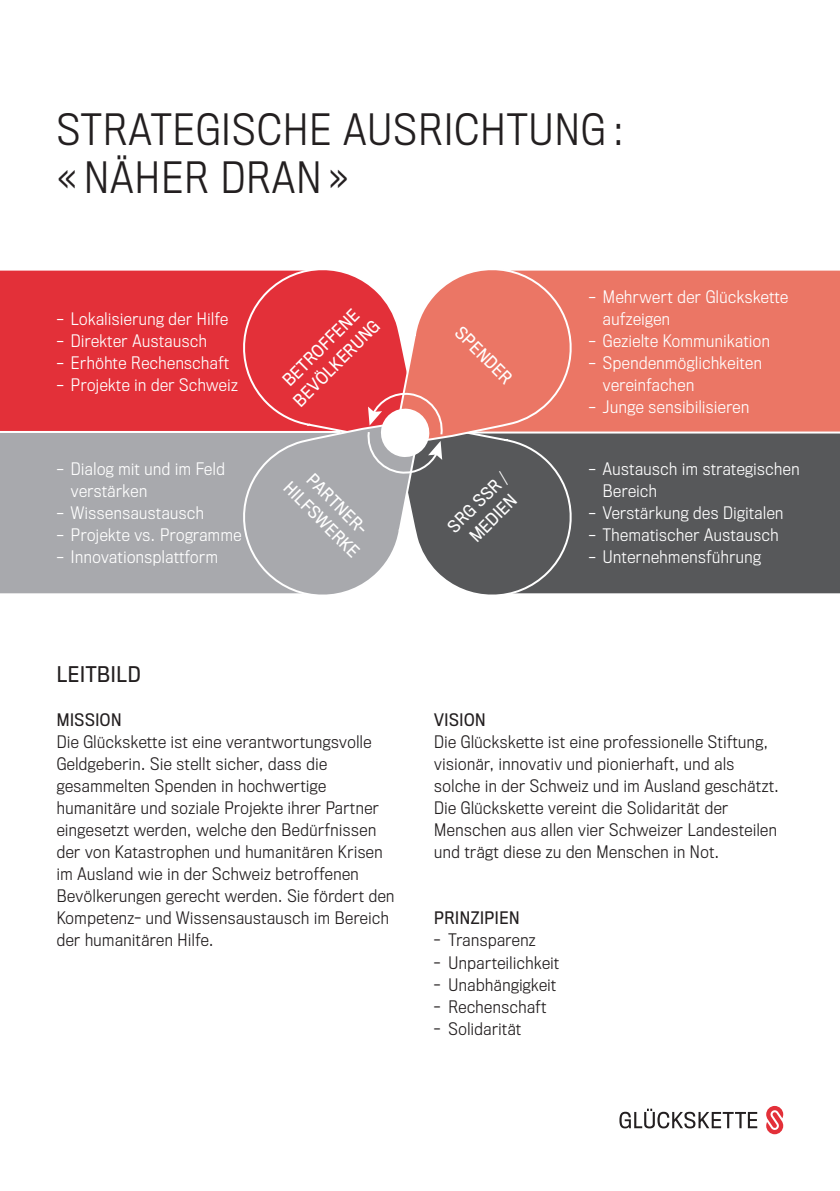
<style>
.page{position:relative;width:840px;height:1191px;background:#fff}
.page>*{position:absolute;margin:0;border:0;box-sizing:border-box;transform-origin:0 0}
.t1{font:300 40px/48px "Titling Gothic FB Narrow";letter-spacing:.035em;color:#231f20}
.t2{font:20px "Titling Gothic FB Narrow";letter-spacing:.035em;color:#231f20}
.t3{font:300 16px/22px "Titling Gothic FB Narrow";letter-spacing:.035em;color:#231f20}
.t4{font:300 16px/22px "Titling Gothic FB Narrow";letter-spacing:.035em;color:#fff}
.t5{font:16px/22px "Titling Gothic FB Narrow";color:#fff;text-align:center}
.t6{font:16px "Titling Gothic FB Narrow";letter-spacing:.035em;color:#231f20}
</style>
<div class="page">
<div style="left:0;top:271px;width:233px;height:160px;background:#e33039"></div>
<div style="left:0;top:433px;width:233px;height:160px;background:#a8a9ad"></div>
<div style="left:581px;top:271px;width:258px;height:160px;background:#eb7665"></div>
<div style="left:581px;top:433px;width:258px;height:160px;background:#57585a"></div>
<svg style="left:233px;top:270px;width:348px;height:325px;background:#bc7b7b"></svg>
<hr style="left:0;top:431px;width:340px;height:2px;background:#fff">
<hr style="left:469px;top:431px;width:370px;height:2px;background:#fff">
<svg style="left:766px;top:1106px;width:16px;height:28px"></svg>
<svg style="left:619px;top:1108px;width:137px;height:20px"></svg>
<h1 class="t1" style="left:57px;top:107px;width:568px">STRATEGISCHE AUSRICHTUNG : « NÄHER DRAN »</h1>
<p class="t4" style="left:57px;top:308px;width:173px">– Lokalisierung der Hilfe</p>
<p class="t4" style="left:57px;top:330px;width:151px">– Direkter Austausch</p>
<p class="t4" style="left:57px;top:352px;width:174px">– Erhöhte Rechenschaft</p>
<p class="t4" style="left:57px;top:374px;width:182px">– Projekte in der Schweiz</p>
<p class="t4" style="left:71px;top:458px;width:155px;text-indent:-14px">– Dialog mit und im Feld verstärken</p>
<p class="t4" style="left:57px;top:502px;width:149px">– Wissensaustausch</p>
<p class="t4" style="left:57px;top:524px;width:186px">– Projekte vs. Programme</p>
<p class="t4" style="left:57px;top:546px;width:162px">– Innovationsplattform</p>
<p class="t5" style="left:273px;top:380px;width:115px;rotate:-45deg">BETROFFENE<br>BEVÖLKERUNG</p>
<p class="t5" style="left:309px;top:462px;width:100px;rotate:45deg">PARTNER-<br>HILFSWERKE</p>
<p class="t2" style="left:57px;top:663px;width:85px">LEITBILD</p>
<p class="t6" style="left:57px;top:711px;width:66px">MISSION</p>
<p class="t3" style="left:57px;top:731px;width:339px">Die Glückskette ist eine verantwortungsvolle Geldgeberin. Sie stellt sicher, dass die gesammelten Spenden in hochwertige humanitäre und soziale Projekte ihrer Partner eingesetzt werden, welche den Bedürfnissen der von Katastrophen und humanitären Krisen im Ausland wie in der Schweiz betroffenen Bevölkerungen gerecht werden. Sie fördert den Kompetenz- und Wissensaustausch im Bereich der humanitären Hilfe.</p>
<p class="t5" style="left:465px;top:322px;width:73px;rotate:45deg">SPENDER</p>
<p class="t5" style="left:443px;top:522px;width:77px;rotate:-45deg">SRG SSR /<br>MEDIEN</p>
<p class="t4" style="left:602px;top:286px;width:187px;text-indent:-14px">– Mehrwert der Glückskette aufzeigen</p>
<p class="t4" style="left:588px;top:330px;width:182px">– Gezielte Kommunikation</p>
<p class="t4" style="left:602px;top:352px;width:160px;text-indent:-14px">– Spendenmöglichkeiten vereinfachen</p>
<p class="t4" style="left:588px;top:396px;width:162px">– Junge sensibilisieren</p>
<p class="t4" style="left:602px;top:458px;width:198px;text-indent:-14px">– Austausch im strategischen<br>Bereich</p>
<p class="t4" style="left:588px;top:502px;width:196px">– Verstärkung des Digitalen</p>
<p class="t4" style="left:588px;top:524px;width:191px">– Thematischer Austausch</p>
<p class="t4" style="left:588px;top:546px;width:174px">– Unternehmensführung</p>
<p class="t6" style="left:434px;top:711px;width:53px">VISION</p>
<p class="t3" style="left:434px;top:731px;width:346px">Die Glückskette ist eine professionelle Stiftung, visionär, innovativ und pionierhaft, und als solche in der Schweiz und im Ausland geschätzt.<br>Die Glückskette vereint die Solidarität der Menschen aus allen vier Schweizer Landesteilen und trägt diese zu den Menschen in Not.</p>
<p class="t6" style="left:434px;top:909px;width:87px">PRINZIPIEN</p>
<p class="t3" style="left:434px;top:929px;width:103px">- Transparenz</p>
<p class="t3" style="left:434px;top:951px;width:126px">- Unparteilichkeit</p>
<p class="t3" style="left:434px;top:973px;width:123px">- Unabhängigkeit</p>
<p class="t3" style="left:434px;top:995px;width:113px">- Rechenschaft</p>
<p class="t3" style="left:434px;top:1017px;width:88px">- Solidarität</p>
</div>
